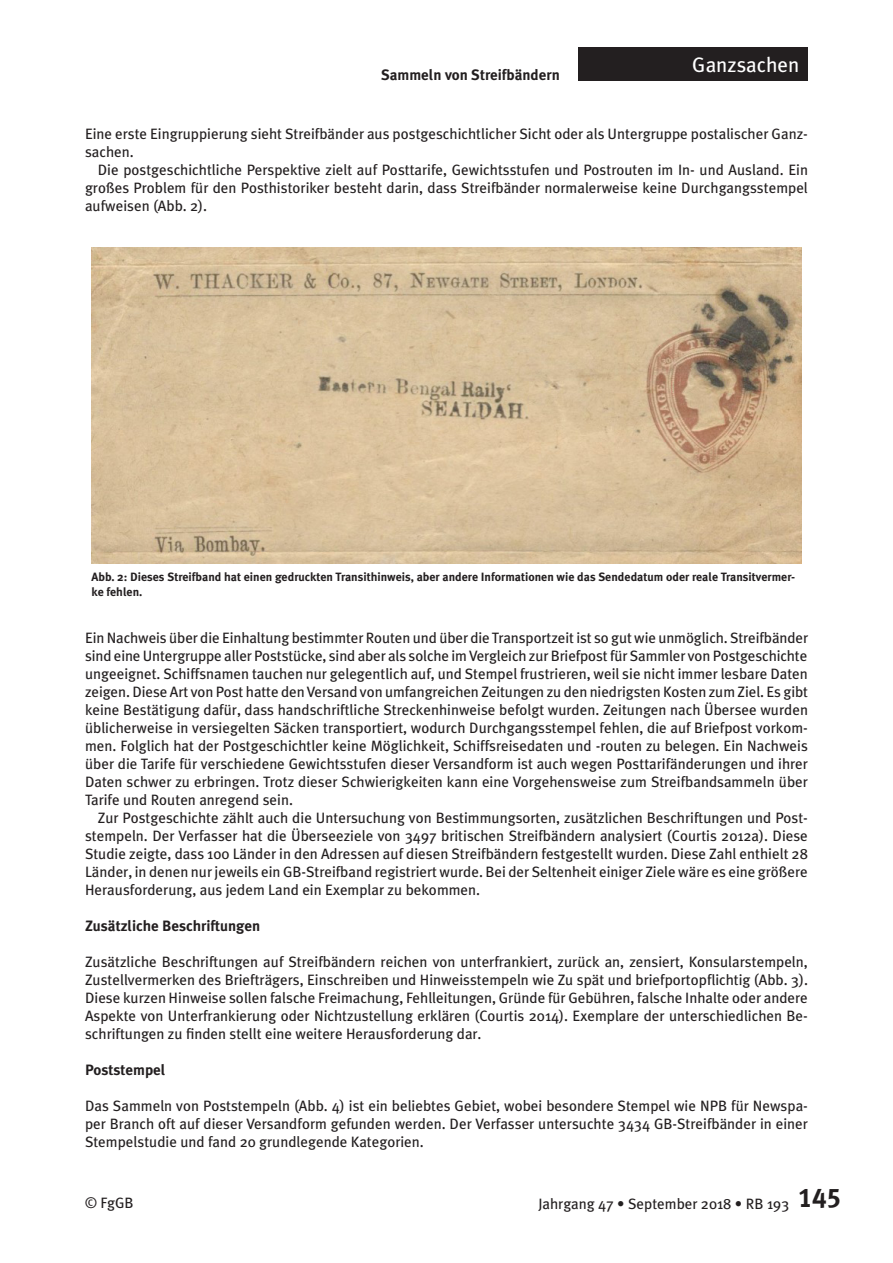
<style>
.page{position:relative;width:893px;height:1263px;background:#fff}
.page>*{position:absolute;margin:0;border:0;box-sizing:border-box;transform-origin:0 0}
.RB_Kopfzeile_rechts{font:21px "Meta Plus";color:#fff}
.RB_Fließtext_A1{font:15px/18px "Meta Plus";color:#231f20;text-align:justify}
.RB_Fließtext_A2{font:15px/18px "Meta Plus";color:#231f20;text-align:justify}
.RB_Fließtext_A1_fett{font:700 15px "Meta Plus";color:#231f20}
.RB_Seitenzahl_rechts{font:15px "Meta Plus";color:#231f20}
.RB_Kopfzeile_rechts-2{font:700 15px "Meta Plus";color:#231f20}
.RB_Abbildung{font:700 12px/14.4px "Meta Plus";color:#231f20}
.s1{font-family:"Meta Plus Bold Caps";font-size:27px}
</style>
<div class="page">
<div style="left:578px;top:47px;width:230px;height:34px;background:#231f20"></div>
<img style="left:91px;top:248px;width:710px;height:316px">
<p class="RB_Kopfzeile_rechts-2" style="left:381px;top:66px;width:180px">Sammeln von Streifbändern</p>
<p class="RB_Kopfzeile_rechts" style="left:692px;top:52px;width:109px">Ganzsachen</p>
<p class="RB_Fließtext_A1" style="left:85px;top:125px;width:724px">Eine erste Eingruppierung sieht Streifbänder aus postgeschichtlicher Sicht oder als Untergruppe postalischer Ganz&shy;sachen.</p>
<p class="RB_Fließtext_A2" style="left:85px;top:161px;width:724px;text-indent:13px">Die postgeschichtliche Perspektive zielt auf Posttarife, Gewichtsstufen und Postrouten im In- und Ausland. Ein großes Problem für den Posthistoriker besteht darin, dass Streifbänder normalerweise keine Durchgangsstempel aufweisen (Abb. 2).</p>
<p class="RB_Abbildung" style="left:91px;top:570px;width:705px">Abb. 2: Dieses Streifband hat einen gedruckten Transithinweis, aber andere Informationen wie das Sendedatum oder reale Transitvermer&shy;ke fehlen.</p>
<p class="RB_Fließtext_A1" style="left:85px;top:629px;width:725px">Ein Nachweis über die Einhaltung bestimmter Routen und über die Transportzeit ist so gut wie unmöglich. Streifbänder sind eine Untergruppe aller Poststücke, sind aber als solche im Vergleich zur Briefpost für Sammler von Postgeschichte ungeeignet. Schiffsnamen tauchen nur gelegentlich auf, und Stempel frustrieren, weil sie nicht immer lesbare Daten zeigen. Diese Art von Post hatte den Versand von umfangreichen Zeitungen zu den niedrigsten Kosten zum Ziel. Es gibt keine Bestätigung dafür, dass handschriftliche Streckenhinweise befolgt wurden. Zeitungen nach Übersee wurden üblicherweise in versiegelten Säcken transportiert, wodurch Durchgangsstempel fehlen, die auf Briefpost vorkom&shy;men. Folglich hat der Postgeschichtler keine Möglichkeit, Schiffsreisedaten und -routen zu belegen. Ein Nachweis über die Tarife für verschiedene Gewichtsstufen dieser Versandform ist auch wegen Posttarifänderungen und ihrer Daten schwer zu erbringen. Trotz dieser Schwierigkeiten kann eine Vorgehensweise zum Streifbandsammeln über Tarife und Routen anregend sein.</p>
<p class="RB_Fließtext_A2" style="left:85px;top:809px;width:724px;text-indent:13px">Zur Postgeschichte zählt auch die Untersuchung von Bestimmungsorten, zusätzlichen Beschriftungen und Post&shy;stempeln. Der Verfasser hat die Überseeziele von 3497 britischen Streifbändern analysiert (Courtis 2012a). Diese Studie zeigte, dass 100 Länder in den Adressen auf diesen Streifbändern festgestellt wurden. Diese Zahl enthielt 28<br>Länder, in denen nur jeweils ein GB-Streifband registriert wurde. Bei der Seltenheit einiger Ziele wäre es eine größere Herausforderung, aus jedem Land ein Exemplar zu bekommen.</p>
<p class="RB_Fließtext_A1_fett" style="left:85px;top:917px;width:177px">Zusätzliche Beschriftungen</p>
<p class="RB_Fließtext_A1" style="left:85px;top:953px;width:724px">Zusätzliche Beschriftungen auf Streifbändern reichen von unterfrankiert, zurück an, zensiert, Konsularstempeln, Zustellvermerken des Briefträgers, Einschreiben und Hinweisstempeln wie Zu spät und briefportopflichtig (Abb. 3).<br>Diese kurzen Hinweise sollen falsche Freimachung, Fehlleitungen, Gründe für Gebühren, falsche Inhalte oder andere Aspekte von Unterfrankierung oder Nichtzustellung erklären (Courtis 2014). Exemplare der unterschiedlichen Be&shy;schriftungen zu finden stellt eine weitere Herausforderung dar.</p>
<p class="RB_Fließtext_A1_fett" style="left:85px;top:1061px;width:82px">Poststempel</p>
<p class="RB_Fließtext_A1" style="left:85px;top:1097px;width:724px">Das Sammeln von Poststempeln (Abb. 4) ist ein beliebtes Gebiet, wobei besondere Stempel wie NPB für Newspa&shy;per Branch oft auf dieser Versandform gefunden werden. Der Verfasser untersuchte 3434 GB-Streifbänder in einer Stempelstudie und fand 20 grundlegende Kategorien.</p>
<p class="RB_Fließtext_A1" style="left:85px;top:1194px;width:50px">© FgGB</p>
<p class="RB_Seitenzahl_rechts" style="left:538px;top:1195px;width:304px">Jahrgang 47 • September 2018 • RB 193 <span class="s1">145</span></p>
</div>
